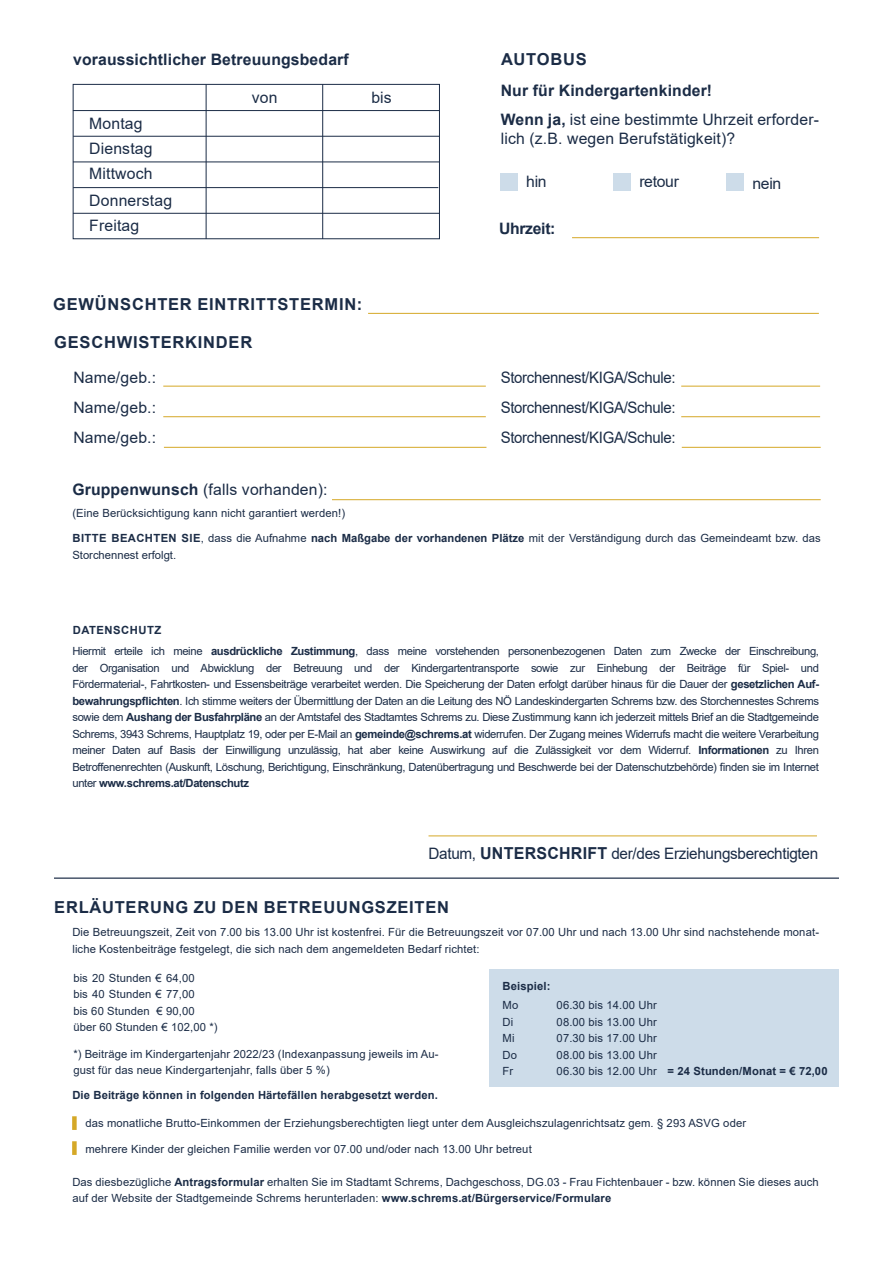
<style>
.page{position:relative;width:893px;height:1263px;background:#fff}
.page>*{position:absolute;margin:0;border:0;box-sizing:border-box;transform-origin:0 0}
.t1{font:700 16.5px "Arial";letter-spacing:.045em;color:#1b2c46}
.t2{font:15.75px/18.9px "Arial";letter-spacing:.01em;color:#1b2c46}
.t3{font:15.75px "Arial";letter-spacing:-.02em;color:#1b2c46;scale:.95 1}
.t4{font:700 15.75px "Arial";letter-spacing:.01em;color:#1b2c46}
.t5{font:15.75px "Arial";letter-spacing:-.02em;color:#1b2c46}
.t6{font:700 15.75px "Arial";letter-spacing:-.02em;color:#1b2c46}
.t7{font:11.25px/16.5px "Arial";letter-spacing:.01em;color:#1b2c46}
.t8{font:700 11.25px "Arial";letter-spacing:.01em;color:#1b2c46}
.t9{font:700 11.25px "Arial";letter-spacing:.045em;color:#1b2c46}
.s1{font-weight:700}
.s2{font-weight:700;font-size:16.5px}
</style>
<div class="page">
<hr style="left:368px;top:313px;width:451px;height:1px;background:#d5a827">
<div style="left:73px;top:84px;width:367px;height:155px;border:1px solid #1b2c46"></div>
<hr style="left:572px;top:237px;width:247px;height:1px;background:#d5a827">
<div style="left:614px;top:174px;width:17px;height:17px;background:#cddce9"></div>
<div style="left:501px;top:174px;width:17px;height:17px;background:#cddce9"></div>
<div style="left:727px;top:174px;width:17px;height:17px;background:#cddce9"></div>
<hr style="left:163px;top:386px;width:323px;height:1px;background:#d5a827">
<hr style="left:681px;top:386px;width:139px;height:1px;background:#d5a827">
<hr style="left:163px;top:416px;width:323px;height:1px;background:#d5a827">
<hr style="left:681px;top:416px;width:139px;height:1px;background:#d5a827">
<hr style="left:164px;top:447px;width:322px;height:1px;background:#d5a827">
<hr style="left:682px;top:447px;width:139px;height:1px;background:#d5a827">
<hr style="left:332px;top:499px;width:489px;height:1px;background:#d5a827">
<hr style="left:428px;top:835px;width:389px;height:1px;background:#d5a827">
<hr style="left:54px;top:877px;width:785px;height:2px;background:#1b2c46">
<hr style="left:73px;top:110px;width:366px;height:1px;background:#1b2c46">
<hr style="left:73px;top:136px;width:367px;height:1px;background:#1b2c46">
<hr style="left:73px;top:162px;width:366px;height:1px;background:#1b2c46">
<hr style="left:73px;top:187px;width:365px;height:1px;background:#1b2c46">
<hr style="left:73px;top:213px;width:366px;height:1px;background:#1b2c46">
<hr style="left:206px;top:84px;width:1px;height:155px;background:#1b2c46">
<hr style="left:322px;top:84px;width:1px;height:155px;background:#1b2c46">
<div style="left:72px;top:1116px;width:5px;height:14px;background:#d5a827"></div>
<div style="left:72px;top:1141px;width:5px;height:14px;background:#d5a827"></div>
<div style="left:489px;top:969px;width:350px;height:118px;background:#cddce9"></div>
<p class="t4" style="left:73px;top:48px;width:277px">voraussichtlicher Betreuungsbedarf</p>
<p class="t1" style="left:501px;top:48px;width:87px">AUTOBUS</p>
<p class="t4" style="left:501px;top:79px;width:213px">Nur für Kindergartenkinder!</p>
<p class="t2" style="left:252px;top:88px;width:27px">von</p>
<p class="t2" style="left:371px;top:88px;width:22px">bis</p>
<p class="t2" style="left:89px;top:114px;width:55px">Montag</p>
<p class="t2" style="left:89px;top:139px;width:65px">Dienstag</p>
<p class="t2" style="left:89px;top:164px;width:65px">Mittwoch</p>
<p class="t2" style="left:89px;top:191px;width:84px">Donnerstag</p>
<p class="t2" style="left:89px;top:216px;width:51px">Freitag</p>
<p class="t1" style="left:53px;top:293px;width:310px">GEWÜNSCHTER EINTRITTSTERMIN:</p>
<p class="t1" style="left:54px;top:330px;width:199px">GESCHWISTERKINDER</p>
<p class="t2" style="left:73px;top:367px;width:84px">Name/geb.:</p>
<p class="t2" style="left:73px;top:397px;width:84px">Name/geb.:</p>
<p class="t2" style="left:73px;top:427px;width:84px">Name/geb.:</p>
<p class="t2" style="left:501px;top:110px;width:320px"><span class="s1">Wenn ja,</span> ist eine bestimmte Uhrzeit erforder&shy;lich (z.B. wegen Berufstätigkeit)?</p>
<p class="t2" style="left:526px;top:172px;width:22px">hin</p>
<p class="t2" style="left:639px;top:172px;width:41px">retour</p>
<p class="t2" style="left:752px;top:173px;width:30px">nein</p>
<p class="t6" style="left:499px;top:217px;width:58px">Uhrzeit:</p>
<p class="t3" style="left:501px;top:366px;width:186px">Storchennest/KIGA/Schule:</p>
<p class="t3" style="left:501px;top:396px;width:186px">Storchennest/KIGA/Schule:</p>
<p class="t3" style="left:501px;top:426px;width:186px">Storchennest/KIGA/Schule:</p>
<p class="t2" style="left:72px;top:480px;width:257px"><span class="s1">Gruppenwunsch</span> (falls vorhanden):</p>
<p class="t7" style="left:72px;top:505px;width:274px">(Eine Berücksichtigung kann nicht garantiert werden!)</p>
<p class="t7" style="left:72px;top:530px;width:750px"><span class="s1">BITTE BEACHTEN SIE</span>, dass die Aufnahme <span class="s1">nach Maßgabe der vorhandenen Plätze</span> mit der Verständigung durch das Gemeindeamt bzw. das<br>Storchennest erfolgt.</p>
<p class="t9" style="left:73px;top:622px;width:90px">DATENSCHUTZ</p>
<p class="t7" style="left:72px;top:643px;width:748px;text-align:justify">Hiermit erteile ich meine <span class="s1">ausdrückliche Zustimmung</span>, dass meine vorstehenden personenbezogenen Daten zum Zwecke der Einschreibung, der Organisation und Abwicklung der Betreuung und der Kindergartentransporte sowie zur Einhebung der Beiträge für Spiel- und Fördermaterial-, Fahrtkosten- und Essensbeiträge verarbeitet werden. Die Speicherung der Daten erfolgt darüber hinaus für die Dauer der <span class="s1">gesetzlichen Auf&shy;bewahrungspflichten</span>. Ich stimme weiters der Übermittlung der Daten an die Leitung des NÖ Landeskindergarten Schrems bzw. des Storchennestes Schrems sowie dem <span class="s1">Aushang der Busfahrpläne</span> an der Amtstafel des Stadtamtes Schrems zu. Diese Zustimmung kann ich jederzeit mittels Brief an die Stadtgemeinde Schrems, 3943 Schrems, Hauptplatz 19, oder per E-Mail an <span class="s1">gemeinde@schrems.at</span> widerrufen. Der Zugang meines Widerrufs macht die weitere Verarbeitung meiner Daten auf Basis der Einwilligung unzulässig, hat aber keine Auswirkung auf die Zulässigkeit vor dem Widerruf. <span class="s1">Informationen</span> zu Ihren Betroffenenrechten (Auskunft, Löschung, Berichtigung, Einschränkung, Datenübertragung und Beschwerde bei der Datenschutzbehörde) finden sie im Internet unter <span class="s1">www.schrems.at/Datenschutz</span></p>
<p class="t5" style="left:428px;top:843px;width:391px">Datum, <span class="s2">UNTERSCHRIFT</span> der/des Erziehungsberechtigten</p>
<p class="t1" style="left:54px;top:895px;width:396px">ERLÄUTERUNG ZU DEN BETREUUNGSZEITEN</p>
<p class="t7" style="left:72px;top:924px;width:748px">Die Betreuungszeit, Zeit von 7.00 bis 13.00 Uhr ist kostenfrei. Für die Betreuungszeit vor 07.00 Uhr und nach 13.00 Uhr sind nachstehende monat&shy;liche Kostenbeiträge festgelegt, die sich nach dem angemeldeten Bedarf richtet:</p>
<p class="t7" style="left:73px;top:969px;width:123px;text-align:justify">bis 20 Stunden € 64,00 bis 40 Stunden € 77,00 bis 60 Stunden € 90,00</p>
<p class="t7" style="left:73px;top:1019px;width:146px">über 60 Stunden € 102,00 *)</p>
<p class="t7" style="left:73px;top:1045px;width:367px">*) Beiträge im Kindergartenjahr 2022/23 (Indexanpassung jeweils im Au&shy;gust für das neue Kindergartenjahr, falls über 5 %)</p>
<p class="t8" style="left:72px;top:1087px;width:367px">Die Beiträge können in folgenden Härtefällen herabgesetzt werden.</p>
<p class="t7" style="left:85px;top:1115px;width:662px">das monatliche Brutto-Einkommen der Erziehungsberechtigten liegt unter dem Ausgleichszulagenrichtsatz gem. § 293 ASVG oder</p>
<p class="t7" style="left:85px;top:1140px;width:448px">mehrere Kinder der gleichen Familie werden vor 07.00 und/oder nach 13.00 Uhr betreut</p>
<p class="t7" style="left:72px;top:1173px;width:748px">Das diesbezügliche <span class="s1">Antragsformular</span> erhalten Sie im Stadtamt Schrems, Dachgeschoss, DG.03 - Frau Fichtenbauer - bzw. können Sie dieses auch auf der Website der Stadtgemeinde Schrems herunterladen: <span class="s1">www.schrems.at/Bürgerservice/Formulare</span></p>
<p class="t8" style="left:503px;top:978px;width:49px">Beispiel:</p>
<p class="t7" style="left:503px;top:997px;width:17px">Mo</p>
<p class="t7" style="left:557px;top:997px;width:102px">06.30 bis 14.00 Uhr</p>
<p class="t7" style="left:503px;top:1013px;width:12px">Di</p>
<p class="t7" style="left:557px;top:1013px;width:102px">08.00 bis 13.00 Uhr</p>
<p class="t7" style="left:503px;top:1030px;width:13px">Mi</p>
<p class="t7" style="left:557px;top:1030px;width:102px">07.30 bis 17.00 Uhr</p>
<p class="t7" style="left:503px;top:1046px;width:16px">Do</p>
<p class="t7" style="left:557px;top:1046px;width:102px">08.00 bis 13.00 Uhr</p>
<p class="t7" style="left:503px;top:1063px;width:12px">Fr</p>
<p class="t7" style="left:557px;top:1063px;width:102px">06.30 bis 12.00 Uhr</p>
<p class="t8" style="left:668px;top:1063px;width:161px">= 24 Stunden/Monat = € 72,00</p>
</div>
